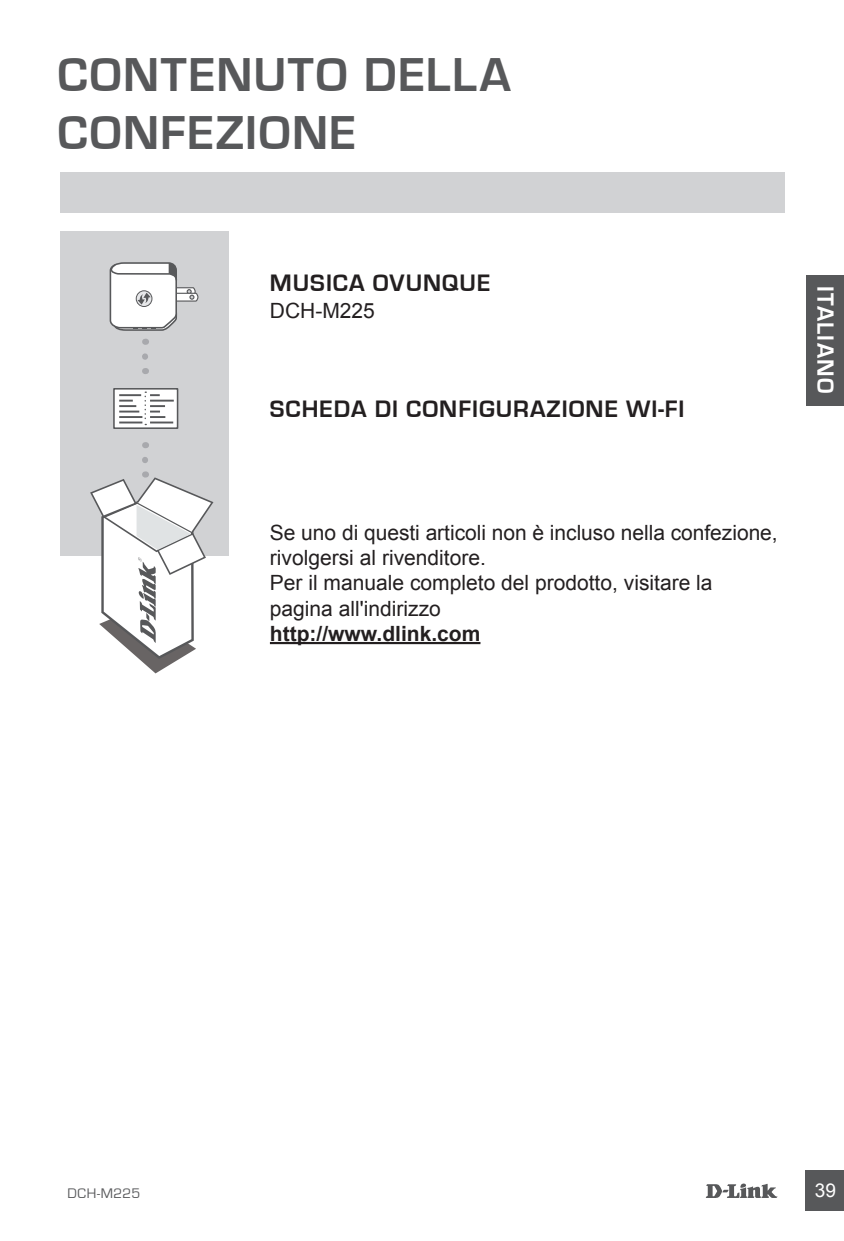
<style>
.page{position:relative;width:844px;height:1241px;background:#fff}
.page>*{position:absolute;margin:0;border:0;box-sizing:border-box;transform-origin:0 0}
.t1{font:700 49px/58.8px "Eurostile";letter-spacing:.03em;color:#57585a}
.t2{font:700 24.5px "Eurostile";letter-spacing:.04em;color:#231f20}
.t3{font:700 24.15px "Eurostile";letter-spacing:.055em;color:#fff}
.t4{font:21px/25.2px "Arial";color:#231f20}
.t5{font:700 21px "Arial";color:#231f20}
.t6{font:18.9px "Arial";color:#fff}
.t7{font:14.35px "Eurostile";letter-spacing:.035em;color:#57585a}
</style>
<div class="page">
<svg style="left:706px;top:1183px;width:71px;height:14px"></svg>
<div style="left:804px;top:1170px;width:39px;height:40px;background:#57585a"></div>
<div style="left:805px;top:275px;width:38px;height:131px;background:#57585a"></div>
<div style="left:60px;top:172px;width:724px;height:41px;background:#d1d2d4"></div>
<hr style="left:270px;top:642px;width:210px;height:2px;background:#231f20">
<div style="left:60px;top:231px;width:168px;height:325px;background:#d1d2d4"></div>
<svg style="left:142px;top:356px;width:6px;height:18px"></svg>
<svg style="left:90px;top:460px;width:123px;height:213px"></svg>
<div style="left:113px;top:388px;width:65px;height:41px;background:#fff;border:2px solid #57585a"></div>
<hr style="left:119px;top:394px;width:22px;height:2px;background:#57585a">
<svg style="left:119px;top:399px;width:17px;height:8px"></svg>
<hr style="left:119px;top:410px;width:20px;height:2px;background:#57585a">
<hr style="left:119px;top:416px;width:23px;height:2px;background:#57585a">
<hr style="left:119px;top:421px;width:23px;height:2px;background:#57585a">
<hr style="left:150px;top:399px;width:24px;height:2px;background:#57585a">
<svg style="left:144px;top:391px;width:21px;height:34px"></svg>
<hr style="left:150px;top:421px;width:23px;height:2px;background:#57585a">
<svg style="left:109px;top:262px;width:90px;height:69px"></svg>
<h1 class="t1" style="left:58px;top:46px;width:455px">CONTENUTO DELLA<br>CONFEZIONE</h1>
<p class="t2" style="left:270px;top:270px;width:222px">MUSICA OVUNQUE</p>
<p class="t4" style="left:270px;top:298px;width:106px">DCH-M225</p>
<p class="t2" style="left:270px;top:395px;width:416px">SCHEDA DI CONFIGURAZIONE WI-FI</p>
<p class="t3" style="left:838px;top:286px;width:109px;rotate:90deg">ITALIANO</p>
<p class="t4" style="left:270px;top:520px;width:509px">Se uno di questi articoli non è incluso nella confezione, rivolgersi al rivenditore.<br>Per il manuale completo del prodotto, visitare la pagina all'indirizzo</p>
<p class="t5" style="left:270px;top:619px;width:212px">http://www.dlink.com</p>
<p class="t7" style="left:67px;top:1185px;width:74px">DCH-M225</p>
<p class="t6" style="left:814px;top:1177px;width:23px">39</p>
</div>
